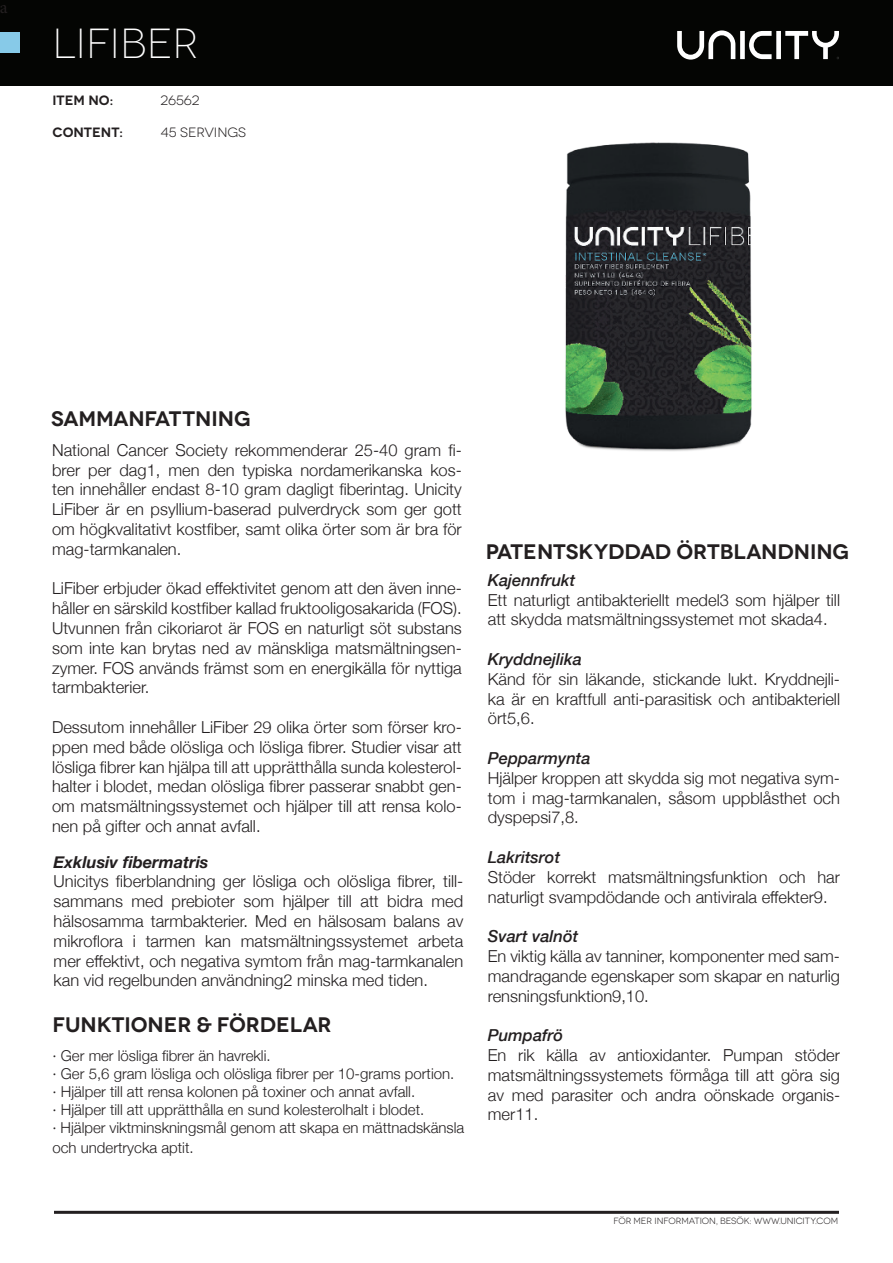
<style>
.page{position:relative;width:893px;height:1263px;background:#fff}
.page>*{position:absolute;margin:0;border:0;box-sizing:border-box;transform-origin:0 0}
.t1{font:300 42px "Novecentowide";color:#fff}
.t2{font:600 21px "Novecentowide";color:#231f20}
.t3{font:18px "Minion Pro";color:#231f20}
.t4{font:300 16.5px/19.8px "Helvetica Neue";color:#231f20;text-align:justify}
.t5{font:italic 500 16.5px "Helvetica Neue";color:#231f20}
.t6{font:italic 700 16.5px "Helvetica Neue";color:#231f20}
.t7{font:300 15px/18px "Helvetica Neue";color:#231f20}
.t8{font:600 13.5px "Novecentowide";color:#231f20}
.t9{font:13.5px "Novecentowide";color:#231f20}
.t10{font:9px "Novecentowide";letter-spacing:-.005em;color:#231f20}
</style>
<div class="page">
<div style="left:0;top:0;width:892px;height:86px;background:#040503"></div>
<div style="left:0;top:32px;width:19px;height:20px;background:#87cae8"></div>
<svg style="left:677px;top:30px;width:162px;height:30px"></svg>
<hr style="left:54px;top:1211px;width:785px;height:3px;background:#231f20">
<img style="left:565px;top:142px;width:187px;height:309px">
<p class="t3" style="left:-1px;top:-5px;width:9px">a</p>
<h1 class="t1" style="left:53px;top:19px;width:147px">lifiber</h1>
<p class="t8" style="left:53px;top:92px;width:62px">ITEM NO:</p>
<p class="t9" style="left:161px;top:93px;width:40px">26562</p>
<p class="t8" style="left:53px;top:124px;width:72px">CONTENT:</p>
<p class="t9" style="left:161px;top:124px;width:87px">45 SERVINGS</p>
<p class="t2" style="left:51px;top:406px;width:201px">SAMMANFATTNING</p>
<p class="t4" style="left:52px;top:439px;width:411px">National Cancer Society rekommenderar 25-40 gram fi&shy;brer per dag1, men den typiska nordamerikanska kos&shy;ten innehåller endast 8-10 gram dagligt fiberintag. Unicity LiFiber är en psyllium-baserad pulverdryck som ger gott om högkvalitativt kostfiber, samt olika örter som är bra för mag-tarmkanalen.</p>
<p class="t4" style="left:52px;top:577px;width:411px">LiFiber erbjuder ökad effektivitet genom att den även inne&shy;håller en särskild kostfiber kallad fruktooligosakarida (FOS).<br>Utvunnen från cikoriarot är FOS en naturligt söt substans som inte kan brytas ned av mänskliga matsmältningsen&shy;zymer. FOS används främst som en energikälla för nyttiga tarmbakterier.</p>
<p class="t4" style="left:52px;top:716px;width:411px">Dessutom innehåller LiFiber 29 olika örter som förser kro&shy;ppen med både olösliga och lösliga fibrer. Studier visar att lösliga fibrer kan hjälpa till att upprätthålla sunda kolesterol&shy;halter i blodet, medan olösliga fibrer passerar snabbt gen&shy;om matsmältningssystemet och hjälper till att rensa kolo&shy;nen på gifter och annat avfall.</p>
<p class="t6" style="left:54px;top:849px;width:156px">Exklusiv fibermatris</p>
<p class="t4" style="left:54px;top:870px;width:411px">Unicitys fiberblandning ger lösliga och olösliga fibrer, till&shy;sammans med prebioter som hjälper till att bidra med hälsosamma tarmbakterier. Med en hälsosam balans av mikroflora i tarmen kan matsmältningssystemet arbeta mer effektivt, och negativa symtom från mag-tarmkanalen kan vid regelbunden användning2 minska med tiden.</p>
<p class="t2" style="left:53px;top:1011px;width:280px">FUNKTIONER &amp; FÖRDELAR</p>
<p class="t7" style="left:53px;top:1045px;width:413px">· Ger mer lösliga fibrer än havrekli.<br>· Ger 5,6 gram lösliga och olösliga fibrer per 10-grams portion.<br>· Hjälper till att rensa kolonen på toxiner och annat avfall.<br>· Hjälper till att upprätthålla en sund kolesterolhalt i blodet.<br>· Hjälper viktminskningsmål genom att skapa en mättnadskänsla</p>
<p class="t7" style="left:53px;top:1137px;width:143px">och undertrycka aptit.</p>
<p class="t2" style="left:486px;top:538px;width:365px">PATENTSKYDDAD ÖRTBLANDNING</p>
<p class="t5" style="left:488px;top:566px;width:89px">Kajennfrukt</p>
<p class="t4" style="left:488px;top:588px;width:354px">Ett naturligt antibakteriellt medel3 som hjälper till att skydda matsmältningssystemet mot skada4.</p>
<p class="t5" style="left:488px;top:645px;width:96px">Kryddnejlika</p>
<p class="t4" style="left:488px;top:668px;width:354px">Känd för sin läkande, stickande lukt. Kryddnejli&shy;ka är en kraftfull anti-parasitisk och antibakteriell ört5,6.</p>
<p class="t5" style="left:488px;top:744px;width:104px">Pepparmynta</p>
<p class="t4" style="left:488px;top:767px;width:354px">Hjälper kroppen att skydda sig mot negativa sym&shy;tom i mag-tarmkanalen, såsom uppblåsthet och dyspepsi7,8.</p>
<p class="t5" style="left:488px;top:843px;width:74px">Lakritsrot</p>
<p class="t4" style="left:488px;top:866px;width:354px">Stöder korrekt matsmältningsfunktion och har naturligt svampdödande och antivirala effekter9.</p>
<p class="t5" style="left:488px;top:922px;width:92px">Svart valnöt</p>
<p class="t4" style="left:488px;top:945px;width:354px">En viktig källa av tanniner, komponenter med sam&shy;mandragande egenskaper som skapar en naturlig rensningsfunktion9,10.</p>
<p class="t5" style="left:488px;top:1021px;width:77px">Pumpafrö</p>
<p class="t4" style="left:488px;top:1044px;width:354px">En rik källa av antioxidanter. Pumpan stöder matsmältningssystemets förmåga till att göra sig av med parasiter och andra oönskade organis&shy;mer11.</p>
<p class="t10" style="left:613px;top:1215px;width:226px">FÖR MER INFORMATION, BESÖK: WWW.UNICITY.COM</p>
</div>
